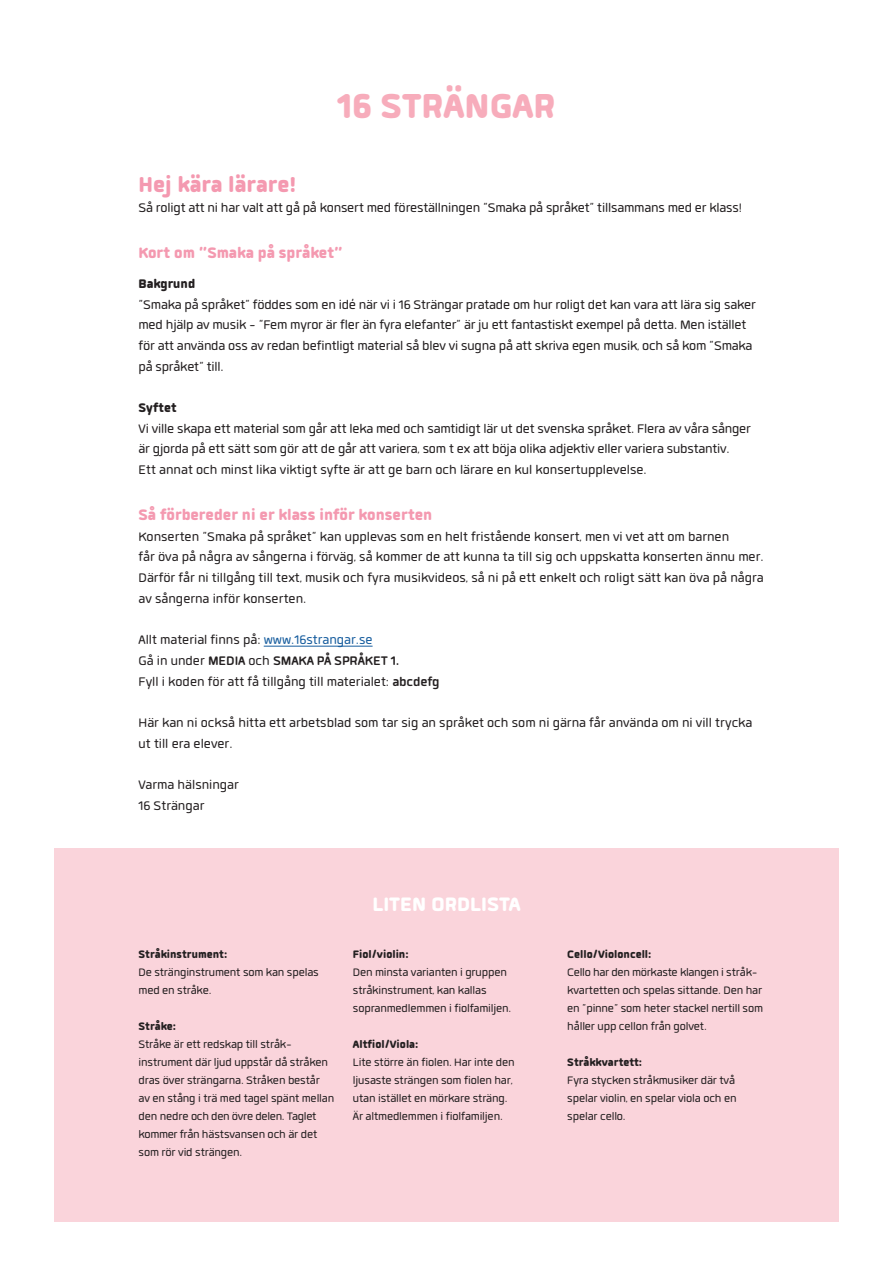
<style>
.page{position:relative;width:893px;height:1263px;background:#fff}
.page>*{position:absolute;margin:0;border:0;box-sizing:border-box;transform-origin:0 0}
.t1{font:900 48px "Quan Rounded";color:#f7acbb}
.t2{font:900 30px "Quan Rounded";color:#f499b0}
.t3{font:900 27px "Quan Rounded";color:#fff}
.t4{font:900 21px "Quan Rounded";color:#f499b0}
.t5{font:17.25px/20.7px "Quan Rounded";color:#231f20}
.t6{font:700 17.25px "Quan Rounded";letter-spacing:-.01em;color:#231f20}
.t7{font:900 17.25px "Quan Rounded";color:#231f20}
.t8{font:15px/18px "Quan Rounded";letter-spacing:-.01em;color:#231f20}
.t9{font:900 15px "Quan Rounded";color:#231f20}
.s1{color:#175d9e}
.s2{font-weight:400}
.s3{font-weight:700}
</style>
<div class="page">
<hr style="left:264px;top:646px;width:109px;height:1px;background:#175d9e">
<div style="left:54px;top:848px;width:785px;height:374px;background:#fad4db"></div>
<p class="t1" style="left:337px;top:81px;width:220px">16 STRÄNGAR</p>
<p class="t2" style="left:139px;top:169px;width:159px">Hej kära lärare!</p>
<p class="t5" style="left:139px;top:197px;width:605px">Så roligt att ni har valt att gå på konsert med föreställningen ”Smaka på språket” tillsammans med er klass!</p>
<p class="t4" style="left:139px;top:242px;width:206px">Kort om ”Smaka på språket”</p>
<p class="t7" style="left:139px;top:275px;width:58px">Bakgrund</p>
<p class="t5" style="left:139px;top:294px;width:619px">”Smaka på språket” föddes som en idé när vi i 16 Strängar pratade om hur roligt det kan vara att lära sig saker med hjälp av musik - ”Fem myror är fler än fyra elefanter” är ju ett fantastiskt exempel på detta. Men istället för att använda oss av redan befintligt material så blev vi sugna på att skriva egen musik, och så kom ”Smaka på språket” till.</p>
<p class="t7" style="left:139px;top:399px;width:39px">Syftet</p>
<p class="t5" style="left:139px;top:418px;width:614px">Vi ville skapa ett material som går att leka med och samtidigt lär ut det svenska språket. Flera av våra sånger är gjorda på ett sätt som gör att de går att variera, som t ex att böja olika adjektiv eller variera substantiv.</p>
<p class="t5" style="left:139px;top:459px;width:510px">Ett annat och minst lika viktigt syfte är att ge barn och lärare en kul konsertupplevelse.</p>
<p class="t4" style="left:139px;top:504px;width:295px">Så förbereder ni er klass inför konserten</p>
<p class="t5" style="left:139px;top:526px;width:627px">Konserten ”Smaka på språket” kan upplevas som en helt fristående konsert, men vi vet att om barnen<br>får öva på några av sångerna i förväg, så kommer de att kunna ta till sig och uppskatta konserten ännu mer.</p>
<p class="t5" style="left:139px;top:567px;width:627px">Därför får ni tillgång till text, musik och fyra musikvideos, så ni på ett enkelt och roligt sätt kan öva på några av sångerna inför konserten.</p>
<p class="t5" style="left:139px;top:629px;width:236px">Allt material finns på: <span class="s1">www.16strangar.se</span></p>
<p class="t6" style="left:139px;top:652px;width:262px"><span class="s2">Gå in under</span> MEDIA <span class="s2">och</span> SMAKA PÅ SPRÅKET 1.</p>
<p class="t5" style="left:139px;top:671px;width:303px">Fyll i koden för att få tillgång till materialet: <span class="s3">abcdefg</span></p>
<p class="t5" style="left:139px;top:712px;width:615px">Här kan ni också hitta ett arbetsblad som tar sig an språket och som ni gärna får använda om ni vill trycka ut till era elever.</p>
<p class="t5" style="left:139px;top:774px;width:102px">Varma hälsningar</p>
<p class="t5" style="left:139px;top:795px;width:67px">16 Strängar</p>
<p class="t9" style="left:139px;top:947px;width:90px">Stråkinstrument:</p>
<p class="t8" style="left:139px;top:963px;width:182px">De stränginstrument som kan spelas med en stråke.</p>
<p class="t9" style="left:139px;top:1019px;width:39px">Stråke:</p>
<p class="t8" style="left:139px;top:1035px;width:197px">Stråke är ett redskap till stråk&shy;instrument där ljud uppstår då stråken dras över strängarna. Stråken består av en stång i trä med tagel spänt mellan den nedre och den övre delen. Taglet kommer från hästsvansen och är det som rör vid strängen.</p>
<p class="t3" style="left:372px;top:890px;width:150px">LITEN ORDLISTA</p>
<p class="t9" style="left:353px;top:947px;width:57px">Fiol/violin:</p>
<p class="t8" style="left:353px;top:963px;width:160px">Den minsta varianten i gruppen stråkinstrument, kan kallas sopranmedlemmen i fiolfamiljen.</p>
<p class="t9" style="left:353px;top:1037px;width:67px">Altfiol/Viola:</p>
<p class="t8" style="left:353px;top:1053px;width:163px">Lite större än fiolen. Har inte den ljusaste strängen som fiolen har, utan istället en mörkare sträng.<br>Är altmedlemmen i fiolfamiljen.</p>
<p class="t9" style="left:567px;top:947px;width:86px">Cello/Violoncell:</p>
<p class="t8" style="left:567px;top:963px;width:197px">Cello har den mörkaste klangen i stråk&shy;kvartetten och spelas sittande. Den har en ”pinne” som heter stackel nertill som håller upp cellon från golvet.</p>
<p class="t9" style="left:567px;top:1055px;width:76px">Stråkkvartett:</p>
<p class="t8" style="left:567px;top:1071px;width:171px;text-align:justify">Fyra stycken stråkmusiker där två spelar violin, en spelar viola och en spelar cello.</p>
</div>
